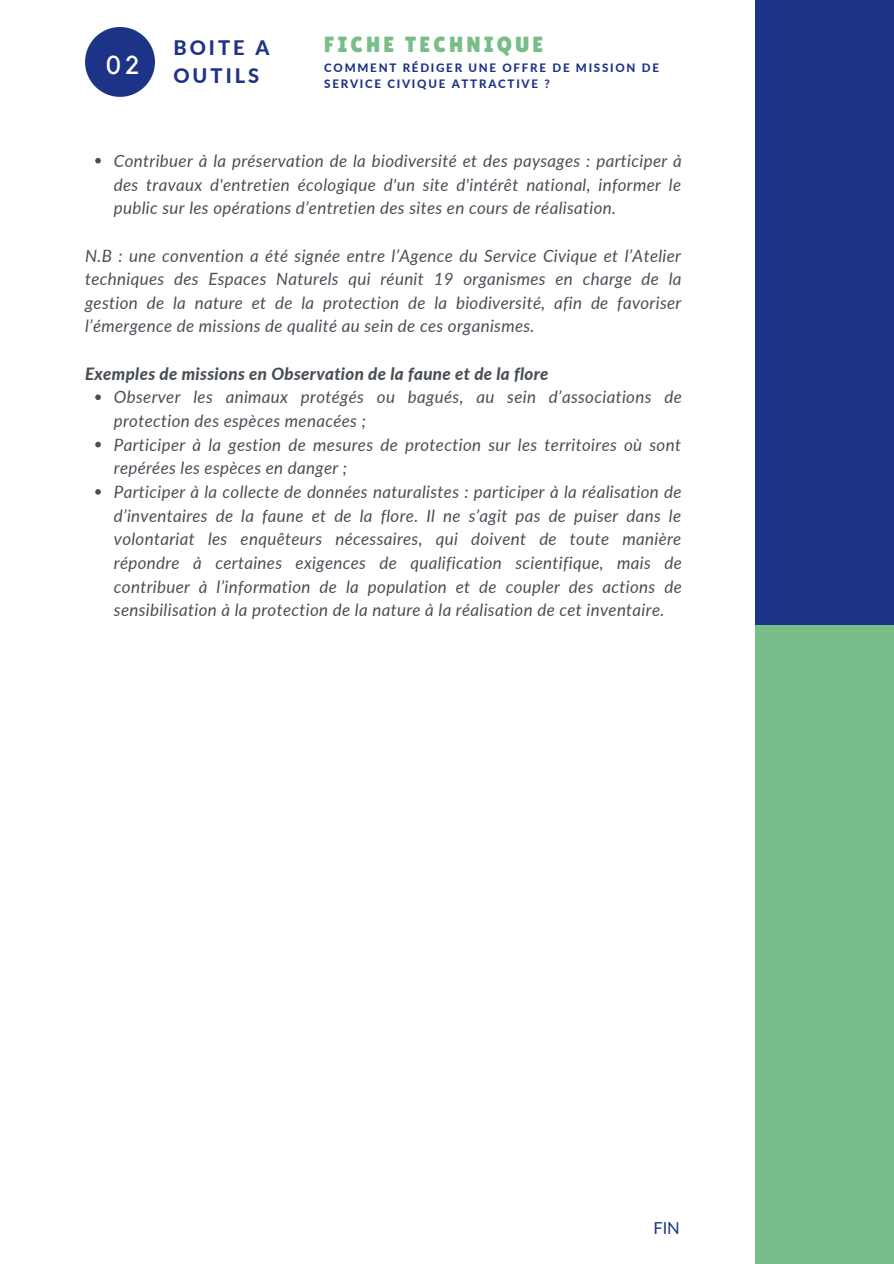
<style>
.page{position:relative;width:894px;height:1264px;background:#fff}
.page>*{position:absolute;margin:0;border:0;box-sizing:border-box;transform-origin:0 0}
.t1{font:25.8px "Kollektif";color:#fff}
.t2{font:21.9px "Lilita One";letter-spacing:.15em;color:#78be8a}
.t3{font:800 20.1px "Lato";letter-spacing:.15em;color:#1d3387}
.t4{font:italic 16.95px/23.7px "Lato";letter-spacing:.02em;color:#494f56;text-align:justify}
.t5{font:italic 800 16.95px "Lato";letter-spacing:.02em;color:#494f56}
.t6{font:16.5px "Lato";color:#1d3387}
.t7{font:800 11.55px/15.5px "Lato";letter-spacing:.15em;color:#1d3387}
</style>
<div class="page">
<div style="left:755px;top:0;width:138px;height:629px;background:#1d3387"></div>
<svg style="left:85px;top:27px;width:70px;height:70px"></svg>
<svg style="left:95px;top:158px;width:6px;height:5px"></svg>
<svg style="left:95px;top:394px;width:6px;height:6px"></svg>
<svg style="left:95px;top:442px;width:6px;height:5px"></svg>
<svg style="left:95px;top:489px;width:6px;height:5px"></svg>
<div style="left:755px;top:625px;width:138px;height:638px;background:#78be8a"></div>
<h1 class="t1" style="left:106px;top:53px;width:34px">02</h1>
<p class="t3" style="left:173px;top:36px;width:98px">BOITE A</p>
<p class="t2" style="left:324px;top:32px;width:221px">FICHE TECHNIQUE</p>
<p class="t3" style="left:173px;top:63px;width:87px">OUTILS</p>
<p class="t7" style="left:324px;top:60px;width:336px">COMMENT RÉDIGER UNE OFFRE DE MISSION DE<br>SERVICE CIVIQUE ATTRACTIVE ?</p>
<p class="t4" style="left:114px;top:148px;width:569px">Contribuer à la préservation de la biodiversité et des paysages : participer à des travaux d'entretien écologique d'un site d'intérêt national, informer le public sur les opérations d’entretien des sites en cours de réalisation.</p>
<p class="t4" style="left:85px;top:243px;width:597px">N.B : une convention a été signée entre l’Agence du Service Civique et l’Atelier techniques des Espaces Naturels qui réunit 19 organismes en charge de la gestion de la nature et de la protection de la biodiversité, afin de favoriser l’émergence de missions de qualité au sein de ces organismes.</p>
<p class="t5" style="left:85px;top:363px;width:465px">Exemples de missions en Observation de la faune et de la flore</p>
<p class="t4" style="left:114px;top:385px;width:569px;text-align:left">Observer les animaux protégés ou bagués, au sein d’associations de protection des espèces menacées ;<br>Participer à la gestion de mesures de protection sur les territoires où sont repérées les espèces en danger ;<br>Participer à la collecte de données naturalistes : participer à la réalisation de d’inventaires de la faune et de la flore. Il ne s’agit pas de puiser dans le volontariat les enquêteurs nécessaires, qui doivent de toute manière répondre à certaines exigences de qualification scientifique, mais de contribuer à l’information de la population et de coupler des actions de sensibilisation à la protection de la nature à la réalisation de cet inventaire.</p>
<p class="t6" style="left:653px;top:1218px;width:28px">FIN</p>
</div>
